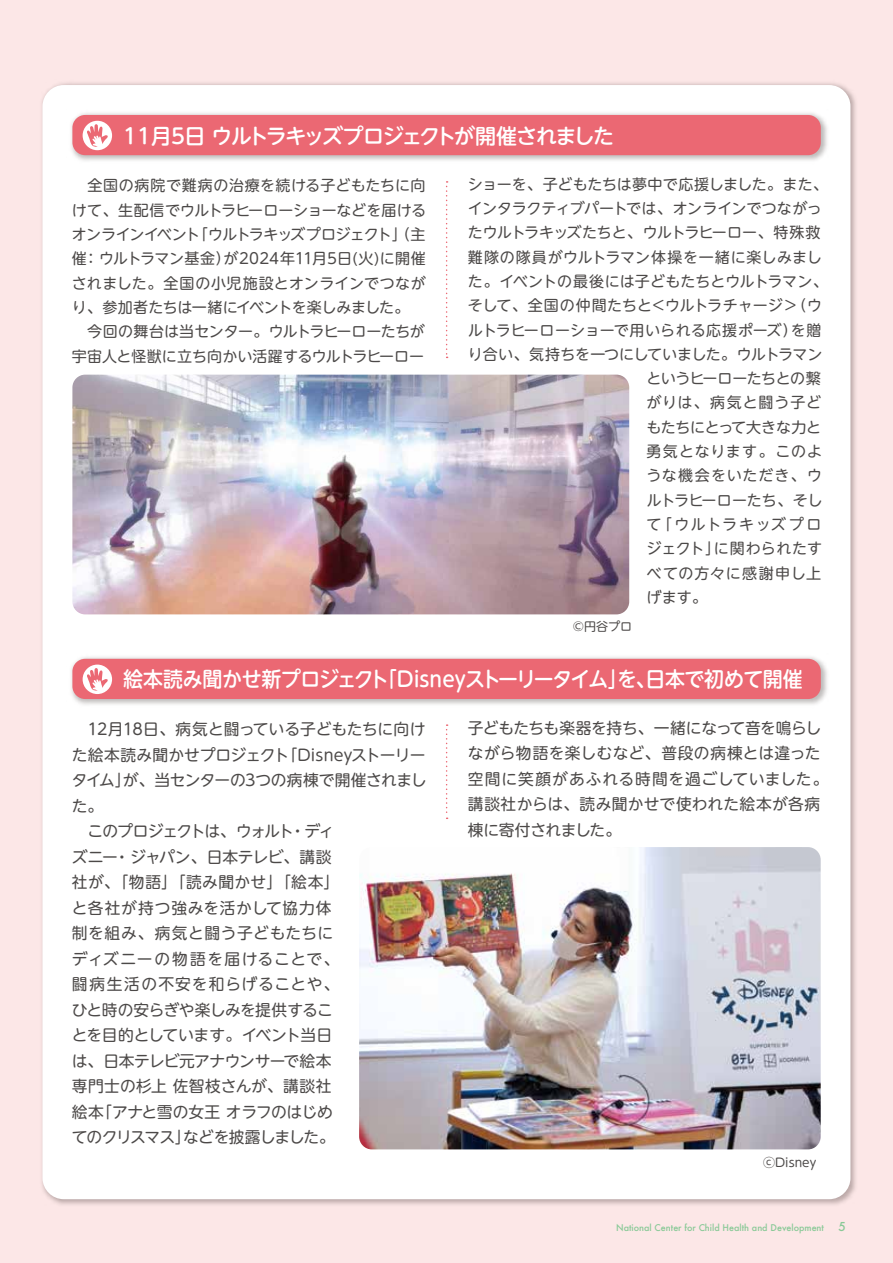
<style>
.page{position:relative;width:893px;height:1263px;background:#fce7e7}
.page>*{position:absolute;margin:0;border:0;box-sizing:border-box;transform-origin:0 0}
.t1{font:500 21px "UD Shin M Go Pro";letter-spacing:-.035em;color:#fff;scale:.95 1}
.t2{font:500 21px "UD Shin M Go Pro";letter-spacing:-.07em;color:#fff}
.t3{font:15.75px/25.5px "UD Shin M Go Pro";letter-spacing:.005em;color:#4c4948}
.t4{font:15px/24.3px "UD Shin M Go Pro";color:#4c4948}
.t5{font:15px "UD Shin M Go Pro";letter-spacing:-.03em;color:#4c4948}
.t6{font:15px "UD Shin M Go Pro";letter-spacing:.04em;color:#4c4948}
.t7{font:15px "UD Shin M Go Pro";letter-spacing:.06em;color:#4c4948}
.t8{font:15px "UD Shin M Go Pro";letter-spacing:-.02em;color:#4c4948}
.t9{font:15px "UD Shin M Go Pro";letter-spacing:.02em;color:#4c4948}
.t10{font:15px "UD Shin M Go Pro";letter-spacing:.055em;color:#4c4948}
.t11{font:15px "UD Shin M Go Pro";letter-spacing:.07em;color:#4c4948}
.t12{font:15px "UD Shin M Go Pro";letter-spacing:.085em;color:#4c4948}
.t13{font:12px "UD Shin M Go Pro";color:#4c4948}
.t14{font:500 9px "Futura";color:#89c997}
.s1{font-size:12px}
</style>
<div class="page">
<div style="left:43px;top:85px;width:807px;height:1114px;background:#fff;border-radius:21px"></div>
<svg style="left:446px;top:181px;width:2px;height:177px"></svg>
<img style="left:71px;top:113px;width:756px;height:48px">
<div style="left:72px;top:115px;width:749px;height:40px;background:#eb6873;border-radius:13px"></div>
<svg style="left:446px;top:724px;width:2px;height:95px"></svg>
<div style="left:83px;top:121px;width:29px;height:29px;background:#fff;border-radius:50%"></div>
<svg style="left:87px;top:124px;width:21px;height:23px"></svg>
<img style="left:71px;top:657px;width:756px;height:48px">
<div style="left:72px;top:659px;width:749px;height:40px;background:#eb6873;border-radius:13px"></div>
<div style="left:83px;top:665px;width:29px;height:29px;background:#fff;border-radius:50%"></div>
<svg style="left:87px;top:668px;width:21px;height:22px"></svg>
<img style="left:359px;top:847px;width:462px;height:302px">
<img style="left:72px;top:375px;width:557px;height:239px">
<h1 class="t2" style="left:123px;top:119px;width:492px">11月5日 ウルトラキッズプロジェクトが開催されました</h1>
<p class="t4" style="left:72px;top:173px;width:356px">　全国の病院で難病の治療を続ける子どもたちに向けて、生配信でウルトラヒーローショーなどを届けるオンラインイベント「ウルトラキッズプロジェクト」（主催：ウルトラマン基金）が2024年11月5日(火)に開催されました。全国の小児施設とオンラインでつながり、参加者たちは一緒にイベントを楽しみました。　今回の舞台は当センター。ウルトラヒーローたちが宇宙人と怪獣に立ち向かい活躍するウルトラヒーロー</p>
<p class="t4" style="left:468px;top:171px;width:362px">ショーを、子どもたちは夢中で応援しました。また、</p>
<p class="t4" style="left:468px;top:195px;width:356px">インタラクティブパートでは、オンラインでつながっ</p>
<p class="t5" style="left:468px;top:220px;width:354px">たウルトラキッズたちと、ウルトラヒーロー、特殊救</p>
<p class="t6" style="left:468px;top:245px;width:355px">難隊の隊員がウルトラマン体操を一緒に楽しみまし</p>
<p class="t4" style="left:468px;top:268px;width:362px">た。イベントの最後には子どもたちとウルトラマン、</p>
<p class="t4" style="left:468px;top:293px;width:356px">そして、全国の仲間たちと＜ウルトラチャージ＞（ウ</p>
<p class="t4" style="left:468px;top:317px;width:355px">ルトラヒーローショーで用いられる応援ポーズ）を贈</p>
<p class="t4" style="left:468px;top:341px;width:356px">り合い、気持ちを一つにしていました。ウルトラマン</p>
<p class="t5" style="left:646px;top:366px;width:176px">というヒーローたちとの繋</p>
<p class="t10" style="left:646px;top:391px;width:176px">がりは、病気と闘う子ど</p>
<p class="t8" style="left:646px;top:415px;width:176px">もたちにとって大きな力と</p>
<p class="t7" style="left:646px;top:439px;width:177px">勇気となります。このよ</p>
<p class="t11" style="left:646px;top:463px;width:177px">うな機会をいただき、ウ</p>
<p class="t5" style="left:646px;top:488px;width:178px">ルトラヒーローたち、そし</p>
<p class="t12" style="left:646px;top:512px;width:176px">て「ウルトラキッズプロ</p>
<p class="t9" style="left:646px;top:536px;width:177px">ジェクト」に関わられたす</p>
<p class="t7" style="left:646px;top:561px;width:176px">べての方々に感謝申し上</p>
<p class="t4" style="left:646px;top:584px;width:62px">げます。</p>
<p class="t13" style="left:573px;top:616px;width:61px">©円谷プロ</p>
<h1 class="t1" style="left:123px;top:662px;width:717px">絵本読み聞かせ新プロジェクト「Disneyストーリータイム」を、日本で初めて開催</h1>
<p class="t3" style="left:72px;top:716px;width:356px;text-indent:16px">12月18日、病気と闘っている子どもたちに向けた絵本読み聞かせプロジェクト「Disneyストーリータイム」が、当センターの3つの病棟で開催されました。<br>　このプロジェクトは、ウォルト・ディ<br>ズニー・ジャパン、日本テレビ、講談<br>社が、「物語」「読み聞かせ」「絵本」<br>と各社が持つ強みを活かして協力体<br>制を組み、病気と闘う子どもたちに<br>ディズニーの物語を届けることで、<br>闘病生活の不安を和らげることや、<br>ひと時の安らぎや楽しみを提供するこ<br>とを目的としています。イベント当日<br>は、日本テレビ元アナウンサーで絵本<br>専門士の杉上 佐智枝さんが、講談社<br>絵本「アナと雪の女王 オラフのはじめ<br>てのクリスマス」などを披露しました。</p>
<p class="t3" style="left:468px;top:714px;width:362px">子どもたちも楽器を持ち、一緒になって音を鳴らしながら物語を楽しむなど、普段の病棟とは違った空間に笑顔があふれる時間を過ごしていました。講談社からは、読み聞かせで使われた絵本が各病棟に寄付されました。</p>
<p class="t13" style="left:763px;top:1152px;width:55px">ⓒDisney</p>
<p class="t14" style="left:616px;top:1221px;width:231px">National Center for Child Health and Development <span class="s1">5</span></p>
</div>
